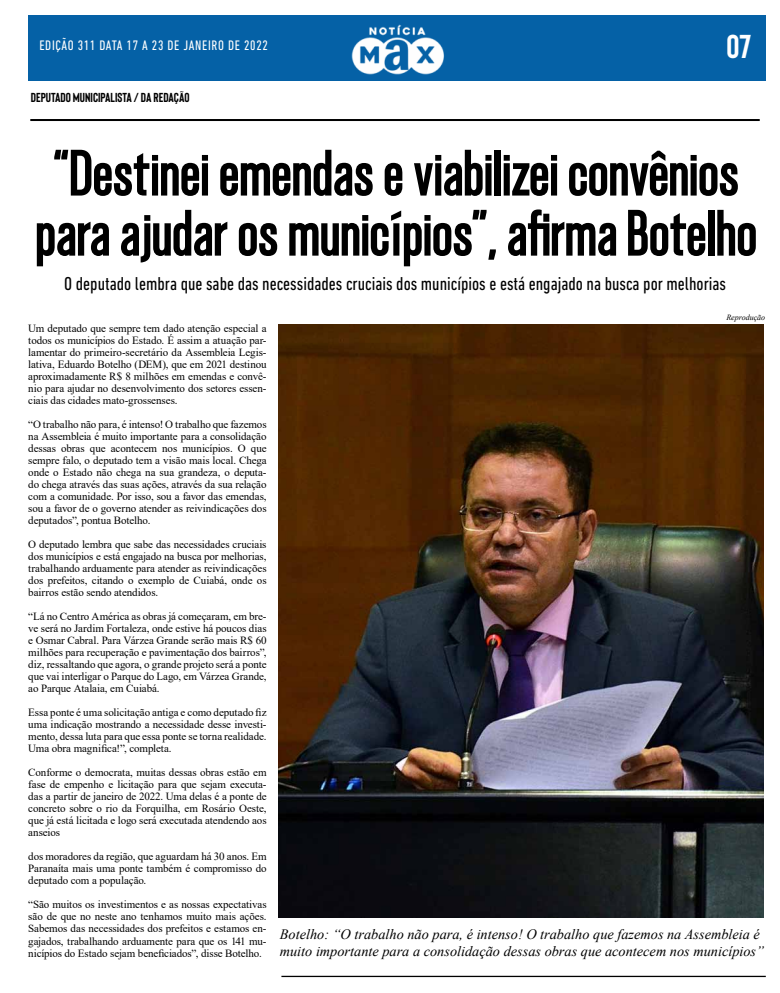
<style>
.page{position:relative;width:780px;height:993px;background:#fff}
.page>*{position:absolute;margin:0;border:0;box-sizing:border-box;transform-origin:0 0}
.t1{font:800 61px/60px "Gatty";color:#000}
.t2{font:700 33px "Bison";color:#fff}
.t3{font:condensed 19px "DIN Next LT Pro";color:#000}
.t4{font:italic 14.3px/17.2px "Times New Roman";color:#000}
.t5{font:condensed 14px "DIN Next LT Pro";letter-spacing:.05em;color:#fff}
.t6{font:700 13px "Bison";color:#000}
.t7{font:11px/12px "Times New Roman";letter-spacing:-.01em;color:#000;text-align:justify}
.t8{font:italic 8px "Times New Roman";color:#000}
</style>
<div class="page">
<div style="left:28px;top:15px;width:737px;height:66px;background:#0561a6"></div>
<img style="left:351px;top:24px;width:93px;height:51px">
<hr style="left:30px;top:119px;width:729px;height:2px;background:#000">
<hr style="left:281px;top:975px;width:484px;height:1px;background:#000">
<img style="left:278px;top:324px;width:485px;height:593px">
<p class="t5" style="left:39px;top:38px;width:230px">EDIÇÃO 311 DATA 17 A 23 DE JANEIRO DE 2022</p>
<p class="t6" style="left:31px;top:91px;width:160px">DEPUTADO MUNICIPALISTA / DA REDAÇÃO</p>
<h2 class="t2" style="left:726px;top:29px;width:26px">07</h2>
<h1 class="t1" style="left:35px;top:141px;width:723px">“Destinei emendas e viabilizei convênios para ajudar os municípios”, afirma Botelho</h1>
<h3 class="t3" style="left:64px;top:272px;width:663px">O deputado lembra que sabe das necessidades cruciais dos municípios e está engajado na busca por melhorias</h3>
<p class="t7" style="left:28px;top:322px;width:240px">Um deputado que sempre tem dado atenção especial a todos os municípios do Estado. É assim a atuação par&shy;lamentar do primeiro-secretário da Assembleia Legis&shy;lativa, Eduardo Botelho (DEM), que em 2021 destinou aproximadamente R$ 8 milhões em emendas e convê&shy;nio para ajudar no desenvolvimento dos setores essen&shy;ciais das cidades mato-grossenses.</p>
<p class="t7" style="left:28px;top:418px;width:240px">“O trabalho não para, é intenso! O trabalho que fazemos na Assembleia é muito importante para a consolidação dessas obras que acontecem nos municípios. O que sempre falo, o deputado tem a visão mais local. Chega onde o Estado não chega na sua grandeza, o deputa&shy;do chega através das suas ações, através da sua relação com a comunidade. Por isso, sou a favor das emendas, sou a favor de o governo atender as reivindicações dos deputados”, pontua Botelho.</p>
<p class="t7" style="left:28px;top:538px;width:240px">O deputado lembra que sabe das necessidades cruciais dos municípios e está engajado na busca por melhorias, trabalhando arduamente para atender as reivindicações dos prefeitos, citando o exemplo de Cuiabá, onde os bairros estão sendo atendidos.</p>
<p class="t7" style="left:28px;top:610px;width:240px">“Lá no Centro América as obras já começaram, em bre&shy;ve será no Jardim Fortaleza, onde estive há poucos dias e Osmar Cabral. Para Várzea Grande serão mais R$ 60 milhões para recuperação e pavimentação dos bairros”, diz, ressaltando que agora, o grande projeto será a ponte que vai interligar o Parque do Lago, em Várzea Grande, ao Parque Atalaia, em Cuiabá.</p>
<p class="t7" style="left:28px;top:706px;width:240px">Essa ponte é uma solicitação antiga e como deputado fiz uma indicação mostrando a necessidade desse investi&shy;mento, dessa luta para que essa ponte se torna realidade.<br>Uma obra magnifica!”, completa.</p>
<p class="t7" style="left:28px;top:766px;width:240px">Conforme o democrata, muitas dessas obras estão em fase de empenho e licitação para que sejam executa&shy;das a partir de janeiro de 2022. Uma delas é a ponte de concreto sobre o rio da Forquilha, em Rosário Oeste, que já está licitada e logo será executada atendendo aos anseios</p>
<p class="t7" style="left:28px;top:850px;width:240px">dos moradores da região, que aguardam há 30 anos. Em Paranaíta mais uma ponte também é compromisso do deputado com a população.</p>
<p class="t7" style="left:28px;top:898px;width:240px">“São muitos os investimentos e as nossas expectativas são de que no neste ano tenhamos muito mais ações.<br>Sabemos das necessidades dos prefeitos e estamos en&shy;gajados, trabalhando arduamente para que os 141 mu&shy;nicípios do Estado sejam beneficiados”, disse Botelho.</p>
<p class="t8" style="left:726px;top:311px;width:40px">Reprodução</p>
<h3 class="t4" style="left:280px;top:924px;width:486px">Botelho: “O trabalho não para, é intenso! O trabalho que fazemos na Assembleia é muito importante para a consolidação dessas obras que acontecem nos municípios”</h3>
</div>
